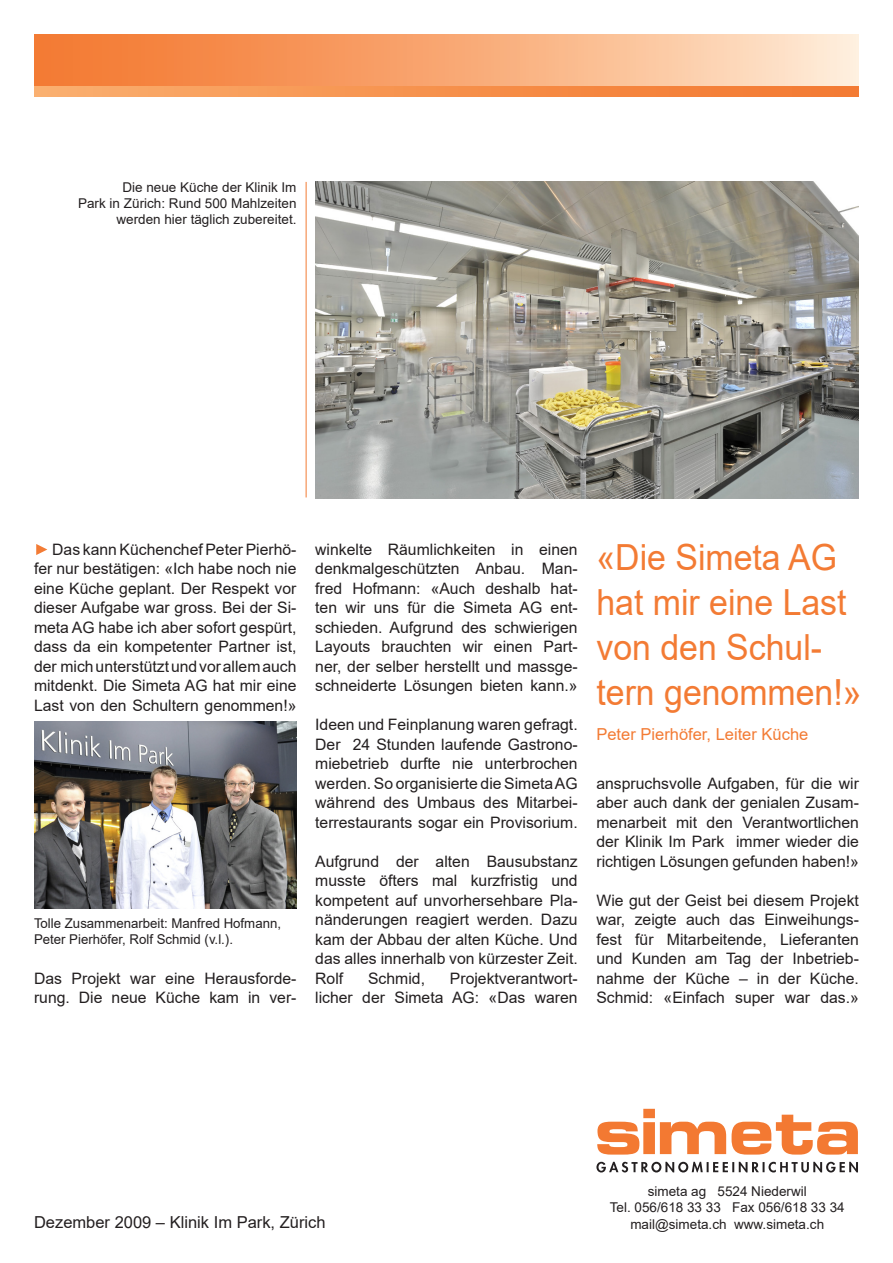
<style>
.page{position:relative;width:893px;height:1263px;background:#fff}
.page>*{position:absolute;margin:0;border:0;box-sizing:border-box;transform-origin:0 0}
.t1{font:36px/45px "Arial";color:#f37b34;scale:.94 1}
.t2{font:16.5px "Arial";color:#231f20}
.t3{font:16.5px "Arial";color:#f37b34}
.t4{font:15.75px/19.5px "Arial";color:#231f20;text-align:justify}
.t5{font:13.5px/16.2px "Arial";color:#231f20;text-align:right}
.s1{color:#fff}
</style>
<div class="page">
<div style="left:34px;top:78px;width:825px;height:19px;background:linear-gradient(to right,#faad6d,#f3772e)"></div>
<hr style="left:306px;top:182px;width:1px;height:315px;background:#f37b34">
<svg style="left:597px;top:1109px;width:129px;height:45px"></svg>
<svg style="left:732px;top:1115px;width:126px;height:40px"></svg>
<svg style="left:596px;top:1162px;width:262px;height:10px"></svg>
<svg style="left:34px;top:34px;width:825px;height:51px;background:#f8ab79"></svg>
<img style="left:315px;top:182px;width:543px;height:316px">
<img style="left:34px;top:721px;width:263px;height:187px">
<p class="t5" style="left:78px;top:179px;width:220px">Die neue Küche der Klinik Im<br>Park in Zürich: Rund 500 Mahlzeiten werden hier täglich zubereitet.</p>
<p class="t4" style="left:34px;top:539px;width:264px"><span class="s1">►</span> Das kann Küchenchef Peter Pierhö&shy;fer nur bestätigen: «Ich habe noch nie eine Küche geplant. Der Respekt vor dieser Aufgabe war gross. Bei der Si&shy;meta AG habe ich aber sofort gespürt, dass da ein kompetenter Partner ist, der mich unterstützt und vor allem auch mitdenkt. Die Simeta AG hat mir eine Last von den Schultern genommen!»</p>
<p class="t5" style="left:34px;top:915px;width:249px;text-align:left">Tolle Zusammenarbeit: Manfred Hofmann,<br>Peter Pierhöfer, Rolf Schmid (v.l.).</p>
<p class="t4" style="left:34px;top:968px;width:264px">Das Projekt war eine Herausforde&shy;rung. Die neue Küche kam in ver-</p>
<p class="t4" style="left:315px;top:539px;width:264px">winkelte Räumlichkeiten in einen denkmalgeschützten Anbau. Man&shy;fred Hofmann: «Auch deshalb hat&shy;ten wir uns für die Simeta AG ent&shy;schieden. Aufgrund des schwierigen Layouts brauchten wir einen Part&shy;ner, der selber herstellt und massge&shy;schneiderte Lösungen bieten kann.»</p>
<p class="t4" style="left:315px;top:715px;width:264px">Ideen und Feinplanung waren gefragt.<br>Der 24 Stunden laufende Gastrono&shy;miebetrieb durfte nie unterbrochen werden. So organisierte die Simeta AG während des Umbaus des Mitarbei&shy;terrestaurants sogar ein Provisorium.</p>
<p class="t4" style="left:315px;top:851px;width:264px">Aufgrund der alten Bausubstanz</p>
<p class="t4" style="left:315px;top:871px;width:264px">musste öfters mal kurzfristig und kompetent auf unvorhersehbare Pla&shy;nänderungen reagiert werden. Dazu kam der Abbau der alten Küche. Und das alles innerhalb von kürzester Zeit.</p>
<p class="t4" style="left:315px;top:968px;width:30px">Rolf</p>
<p class="t4" style="left:368px;top:968px;width:58px">Schmid,</p>
<p class="t4" style="left:315px;top:968px;width:264px;text-align:right">Projektverantwort-<br>licher der Simeta AG: «Das waren</p>
<p class="t1" style="left:596px;top:534px;width:284px">«Die Simeta AG hat mir eine Last von den Schul&shy;tern genommen!»</p>
<p class="t3" style="left:596px;top:723px;width:213px">Peter Pierhöfer, Leiter Küche</p>
<p class="t4" style="left:596px;top:773px;width:264px">anspruchsvolle Aufgaben, für die wir aber auch dank der genialen Zusam&shy;menarbeit mit den Verantwortlichen der Klinik Im Park immer wieder die richtigen Lösungen gefunden haben!»</p>
<p class="t4" style="left:596px;top:890px;width:264px">Wie gut der Geist bei diesem Projekt war, zeigte auch das Einweihungs&shy;fest für Mitarbeitende, Lieferanten und Kunden am Tag der Inbetrieb&shy;nahme der Küche – in der Küche.<br>Schmid: «Einfach super war das.»</p>
<p class="t5" style="left:648px;top:1183px;width:161px">simeta ag 5524 Niederwil</p>
<p class="t5" style="left:610px;top:1199px;width:236px">Tel. 056/618 33 33 Fax 056/618 33 34</p>
<p class="t2" style="left:34px;top:1211px;width:293px">Dezember 2009 – Klinik Im Park, Zürich</p>
<p class="t5" style="left:630px;top:1216px;width:195px">mail@simeta.ch www.simeta.ch</p>
</div>
